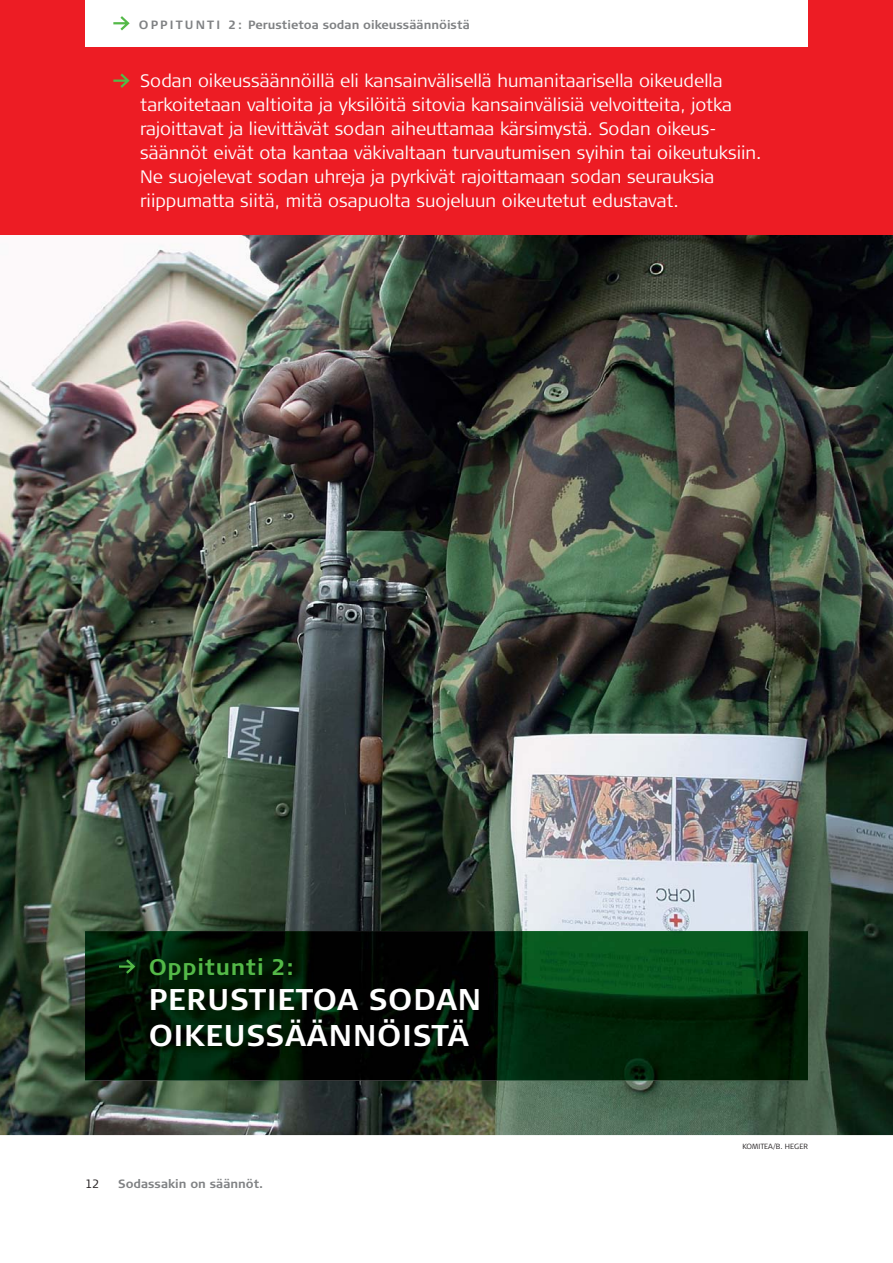
<style>
.page{position:relative;width:893px;height:1263px;background:#fff}
.page>*{position:absolute;margin:0;border:0;box-sizing:border-box;transform-origin:0 0}
.t1{font:700 30px/35.5px "Signa Column";letter-spacing:.03em;color:#fff}
.t2{font:700 22.5px "Signa Column";letter-spacing:.03em;color:#54b948}
.t3{font:300 18px/24px "Signa Column";color:#fff}
.t4{font:700 12px "Signa Column";color:#808284}
.t5{font:300 12px "Signa Column";color:#231f20}
.t6{font:300 7.5px "Signa Column";color:#231f20}
</style>
<div class="page">
<img style="left:0;top:235px;width:892px;height:900px">
<img style="left:85px;top:931px;width:723px;height:150px">
<div style="left:0;top:0;width:892px;height:235px;background:#ed1c24"></div>
<div style="left:86px;top:0;width:722px;height:46px;background:#fff"></div>
<svg style="left:113px;top:16px;width:17px;height:15px"></svg>
<img style="left:141px;top:949px;width:346px;height:105px">
<svg style="left:117px;top:957px;width:20px;height:19px"></svg>
<svg style="left:113px;top:73px;width:17px;height:15px"></svg>
<p class="t4" style="left:139px;top:17px;width:332px">O P P I T U N T I 2 : Perustietoa sodan oikeussäännöistä</p>
<p class="t3" style="left:140px;top:70px;width:622px">Sodan oikeussäännöillä eli kansainvälisellä humanitaarisella oikeudella tarkoitetaan valtioita ja yksilöitä sitovia kansainvälisiä velvoitteita, jotka rajoittavat ja lievittävät sodan aiheuttamaa kärsimystä. Sodan oikeus&shy;säännöt eivät ota kantaa väkivaltaan turvautumisen syihin tai oikeutuksiin.<br>Ne suojelevat sodan uhreja ja pyrkivät rajoittamaan sodan seurauksia riippumatta siitä, mitä osapuolta suojeluun oikeutetut edustavat.</p>
<p class="t2" style="left:149px;top:954px;width:147px">Oppitunti 2:</p>
<h1 class="t1" style="left:149px;top:982px;width:334px">PERUSTIETOA SODAN<br>OIKEUSSÄÄNNÖISTÄ</h1>
<p class="t5" style="left:85px;top:1179px;width:16px">12</p>
<p class="t4" style="left:118px;top:1177px;width:146px">Sodassakin on säännöt.</p>
<p class="t6" style="left:742px;top:1144px;width:67px">KOMITEA/B. HEGER</p>
</div>
